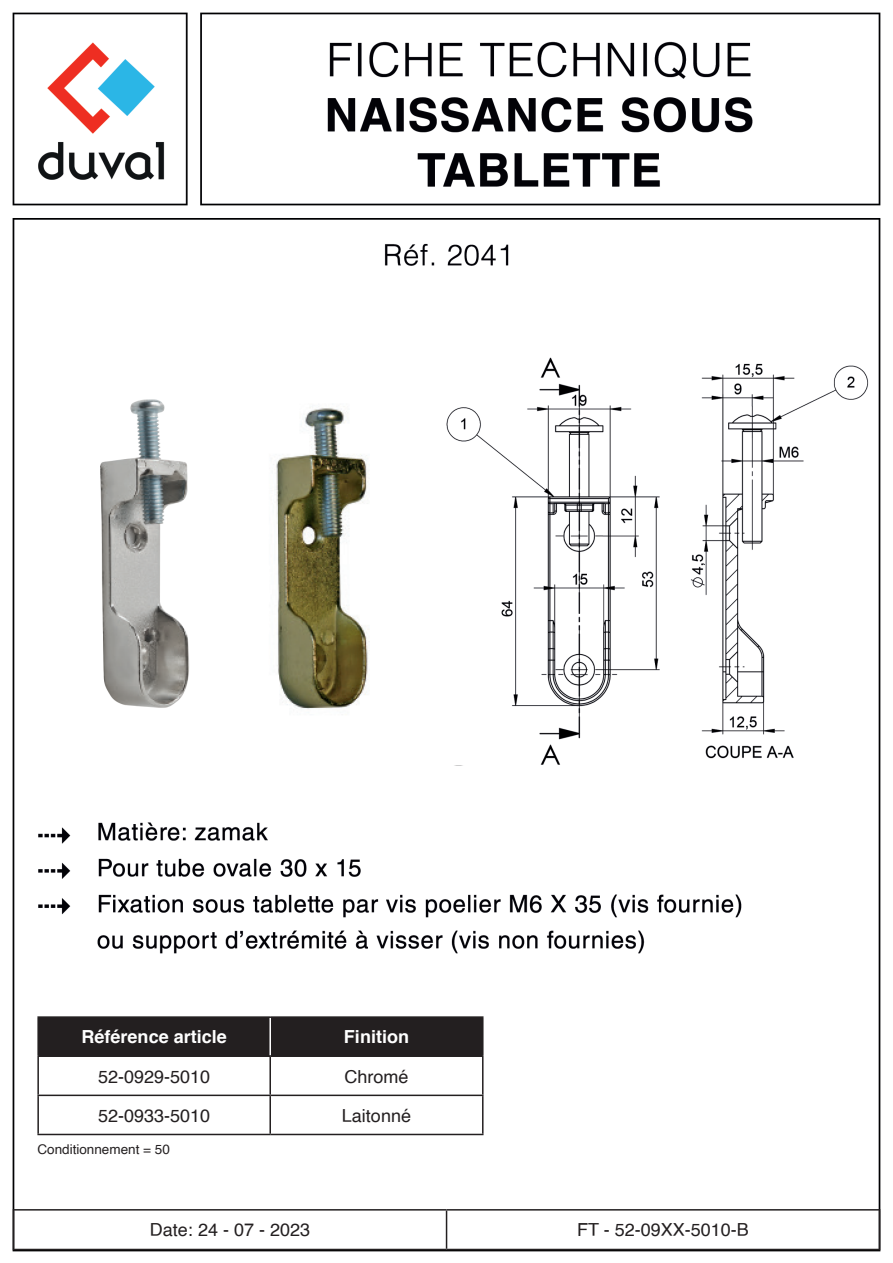
<style>
.page{position:relative;width:893px;height:1263px;background:#fff}
.page>*{position:absolute;margin:0;border:0;box-sizing:border-box;transform-origin:0 0}
.t1{font:18px "Helvetica";color:#231f20}
.t2{font:700 18px "Helvetica";color:#fff}
.t3{font:13.5px "Helvetica";color:#231f20}
</style>
<div class="page">
<img style="left:12px;top:12px;width:869px;height:1240px">
<hr style="left:13px;top:1209px;width:434px;height:1px;background:#231f20">
<hr style="left:13px;top:1210px;width:1px;height:39px;background:#231f20">
<hr style="left:447px;top:1209px;width:433px;height:1px;background:#231f20">
<hr style="left:446px;top:1210px;width:1px;height:39px;background:#231f20">
<hr style="left:879px;top:1210px;width:1px;height:39px;background:#231f20">
<hr style="left:13px;top:1249px;width:434px;height:1px;background:#231f20">
<hr style="left:447px;top:1249px;width:433px;height:1px;background:#231f20">
<div style="left:39px;top:1018px;width:443px;height:37px;background:#231f20"></div>
<hr style="left:37px;top:1057px;width:2px;height:37px;background:#231f20">
<hr style="left:37px;top:1096px;width:2px;height:38px;background:#231f20">
<hr style="left:37px;top:1134px;width:233px;height:1px;background:#231f20">
<hr style="left:269px;top:1057px;width:2px;height:37px;background:#231f20">
<hr style="left:482px;top:1057px;width:1px;height:37px;background:#231f20">
<hr style="left:269px;top:1096px;width:2px;height:38px;background:#231f20">
<hr style="left:482px;top:1096px;width:1px;height:38px;background:#231f20">
<hr style="left:270px;top:1134px;width:213px;height:1px;background:#231f20">
<hr style="left:269px;top:1018px;width:2px;height:37px;background:#fff">
<hr style="left:37px;top:1094px;width:233px;height:2px;background:#231f20">
<hr style="left:270px;top:1094px;width:213px;height:2px;background:#231f20">
<hr style="left:37px;top:1016px;width:233px;height:2px;background:#231f20">
<hr style="left:37px;top:1018px;width:2px;height:37px;background:#231f20">
<hr style="left:270px;top:1016px;width:213px;height:2px;background:#231f20">
<hr style="left:482px;top:1018px;width:1px;height:37px;background:#231f20">
<hr style="left:37px;top:1055px;width:233px;height:2px;background:#231f20">
<hr style="left:270px;top:1055px;width:213px;height:2px;background:#231f20">
<p class="t2" style="left:82px;top:1022px;width:147px">Référence article</p>
<p class="t2" style="left:344px;top:1022px;width:67px">Finition</p>
<p class="t1" style="left:98px;top:1062px;width:114px">52-0929-5010</p>
<p class="t1" style="left:344px;top:1062px;width:66px">Chromé</p>
<p class="t1" style="left:98px;top:1101px;width:114px">52-0933-5010</p>
<p class="t1" style="left:342px;top:1101px;width:71px">Laitonné</p>
<p class="t3" style="left:37px;top:1138px;width:134px">Conditionnement = 50</p>
<p class="t1" style="left:150px;top:1216px;width:162px">Date: 24 - 07 - 2023</p>
<p class="t1" style="left:577px;top:1216px;width:173px">FT - 52-09XX-5010-B</p>
</div>
